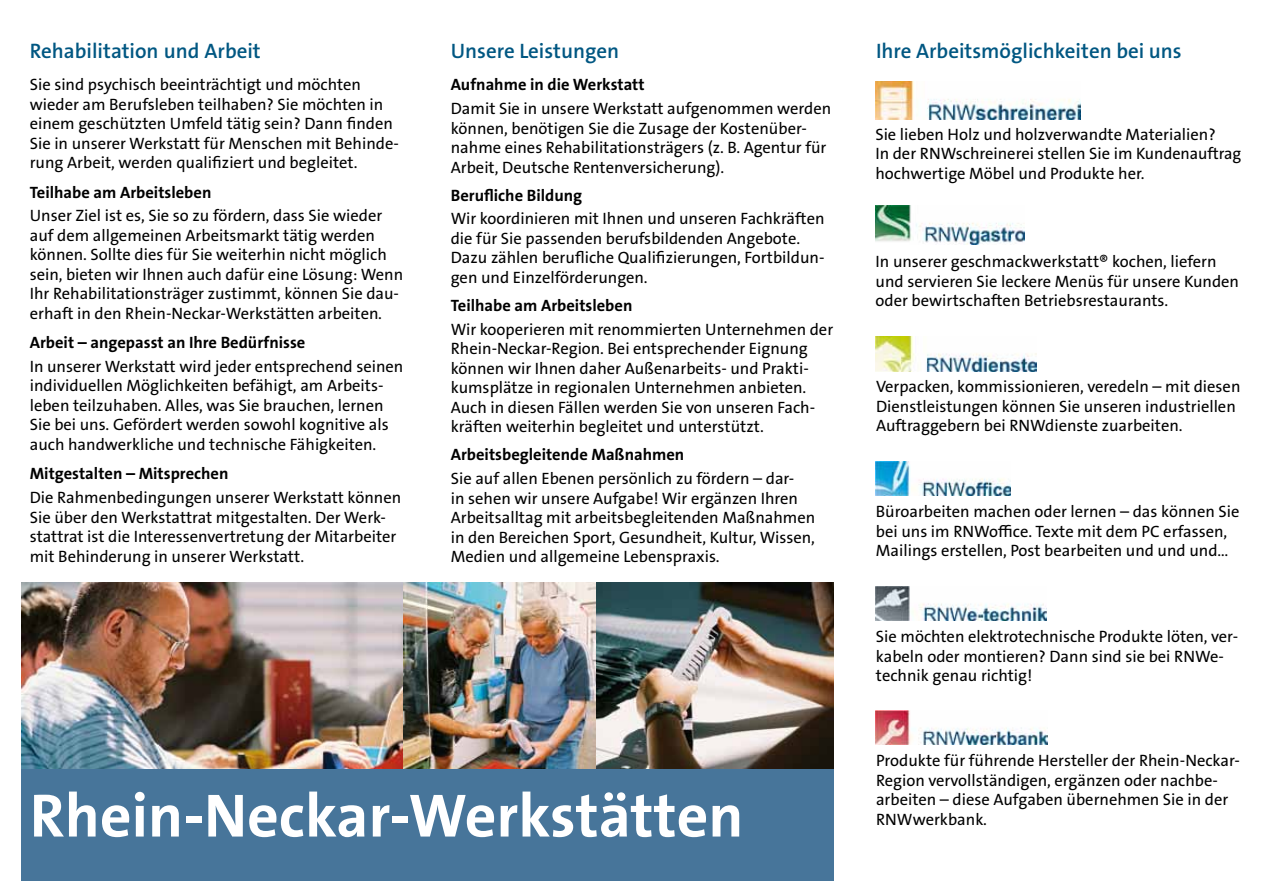
<style>
.page{position:relative;width:1263px;height:893px;background:#fff}
.page>*{position:absolute;margin:0;border:0;box-sizing:border-box;transform-origin:0 0}
.t1{font:700 61.65px "The Sans Os F";color:#fff}
.t2{font:600 21px "The Sans Os F";color:#005782}
.t3{font:16.5px/19.5px "The Sans Os F";color:#000}
.t4{font:700 16.5px "The Sans Os F";color:#000}
</style>
<div class="page">
<div style="left:21px;top:583px;width:812px;height:298px;background:#47759a"></div>
<img style="left:875px;top:82px;width:205px;height:37px">
<img style="left:875px;top:206px;width:150px;height:38px">
<img style="left:875px;top:336px;width:161px;height:35px">
<img style="left:876px;top:461px;width:135px;height:35px">
<img style="left:21px;top:583px;width:812px;height:186px">
<img style="left:876px;top:586px;width:170px;height:34px">
<img style="left:876px;top:711px;width:172px;height:34px">
<p class="t2" style="left:30px;top:37px;width:233px">Rehabilitation und Arbeit</p>
<p class="t2" style="left:876px;top:37px;width:307px">Ihre Arbeitsmöglichkeiten bei uns</p>
<p class="t3" style="left:30px;top:75px;width:371px">Sie sind psychisch beeinträchtigt und möchten wieder am Berufsleben teilhaben? Sie möchten in einem geschützten Umfeld tätig sein? Dann finden Sie in unserer Werkstatt für Menschen mit Behinde&shy;rung Arbeit, werden qualifiziert und begleitet.</p>
<p class="t4" style="left:30px;top:181px;width:183px">Teilhabe am Arbeitsleben</p>
<p class="t3" style="left:30px;top:206px;width:375px">Unser Ziel ist es, Sie so zu fördern, dass Sie wieder auf dem allgemeinen Arbeitsmarkt tätig werden können. Sollte dies für Sie weiterhin nicht möglich sein, bieten wir Ihnen auch dafür eine Lösung: Wenn Ihr Rehabilitationsträger zustimmt, können Sie dau&shy;erhaft in den Rhein-Neckar-Werkstätten arbeiten.</p>
<p class="t4" style="left:30px;top:332px;width:277px">Arbeit – angepasst an Ihre Bedürfnisse</p>
<p class="t3" style="left:30px;top:357px;width:375px">In unserer Werkstatt wird jeder entsprechend seinen individuellen Möglichkeiten befähigt, am Arbeits&shy;leben teilzuhaben. Alles, was Sie brauchen, lernen Sie bei uns. Gefördert werden sowohl kognitive als auch handwerkliche und technische Fähigkeiten.</p>
<p class="t4" style="left:30px;top:463px;width:200px">Mitgestalten – Mitsprechen</p>
<p class="t3" style="left:30px;top:488px;width:373px">Die Rahmenbedingungen unserer Werkstatt können Sie über den Werkstattrat mitgestalten. Der Werk&shy;stattrat ist die Interessenvertretung der Mitarbeiter mit Behinderung in unserer Werkstatt.</p>
<p class="t2" style="left:451px;top:37px;width:170px">Unsere Leistungen</p>
<p class="t4" style="left:451px;top:74px;width:195px">Aufnahme in die Werkstatt</p>
<p class="t3" style="left:451px;top:99px;width:382px">Damit Sie in unsere Werkstatt aufgenommen werden können, benötigen Sie die Zusage der Kostenüber&shy;nahme eines Rehabilitationsträgers (z. B. Agentur für Arbeit, Deutsche Rentenversicherung).</p>
<p class="t4" style="left:451px;top:184px;width:133px">Berufliche Bildung</p>
<p class="t3" style="left:451px;top:209px;width:375px">Wir koordinieren mit Ihnen und unseren Fachkräften die für Sie passenden berufsbildenden Angebote.<br>Dazu zählen berufliche Qualifizierungen, Fortbildun&shy;gen und Einzelförderungen.</p>
<p class="t4" style="left:451px;top:295px;width:183px">Teilhabe am Arbeitsleben</p>
<p class="t3" style="left:451px;top:319px;width:384px">Wir kooperieren mit renommierten Unternehmen der Rhein-Neckar-Region. Bei entsprechender Eignung können wir Ihnen daher Außenarbeits- und Prakti&shy;kumsplätze in regionalen Unternehmen anbieten.<br>Auch in diesen Fällen werden Sie von unseren Fach&shy;kräften weiterhin begleitet und unterstützt.</p>
<p class="t4" style="left:451px;top:444px;width:235px">Arbeitsbegleitende Maßnahmen</p>
<p class="t3" style="left:451px;top:469px;width:366px">Sie auf allen Ebenen persönlich zu fördern – dar-<br>in sehen wir unsere Aufgabe! Wir ergänzen Ihren Arbeitsalltag mit arbeitsbegleitenden Maßnahmen in den Bereichen Sport, Gesundheit, Kultur, Wissen, Medien und allgemeine Lebenspraxis.</p>
<p class="t3" style="left:875px;top:125px;width:367px">Sie lieben Holz und holzverwandte Materialien?<br>In der RNWschreinerei stellen Sie im Kundenauftrag hochwertige Möbel und Produkte her.</p>
<p class="t3" style="left:875px;top:252px;width:365px">In unserer geschmackwerkstatt® kochen, liefern und servieren Sie leckere Menüs für unsere Kunden oder bewirtschaften Betriebsrestaurants.</p>
<p class="t3" style="left:876px;top:377px;width:366px">Verpacken, kommissionieren, veredeln – mit diesen<br>Dienstleistungen können Sie unseren industriellen<br>Auftraggebern bei RNWdienste zuarbeiten.</p>
<p class="t3" style="left:876px;top:502px;width:365px">Büroarbeiten machen oder lernen – das können Sie bei uns im RNWoffice. Texte mit dem PC erfassen,<br>Mailings erstellen, Post bearbeiten und und und…</p>
<h1 class="t1" style="left:30px;top:776px;width:715px">Rhein-Neckar-Werkstätten</h1>
<p class="t3" style="left:876px;top:627px;width:364px">Sie möchten elektrotechnische Produkte löten, ver&shy;kabeln oder montieren? Dann sind sie bei RNWe&shy;technik genau richtig!</p>
<p class="t3" style="left:876px;top:751px;width:365px">Produkte für führende Hersteller der Rhein-Neckar-Region vervollständigen, ergänzen oder nachbe&shy;arbeiten – diese Aufgaben übernehmen Sie in der RNWwerkbank.</p>
</div>
